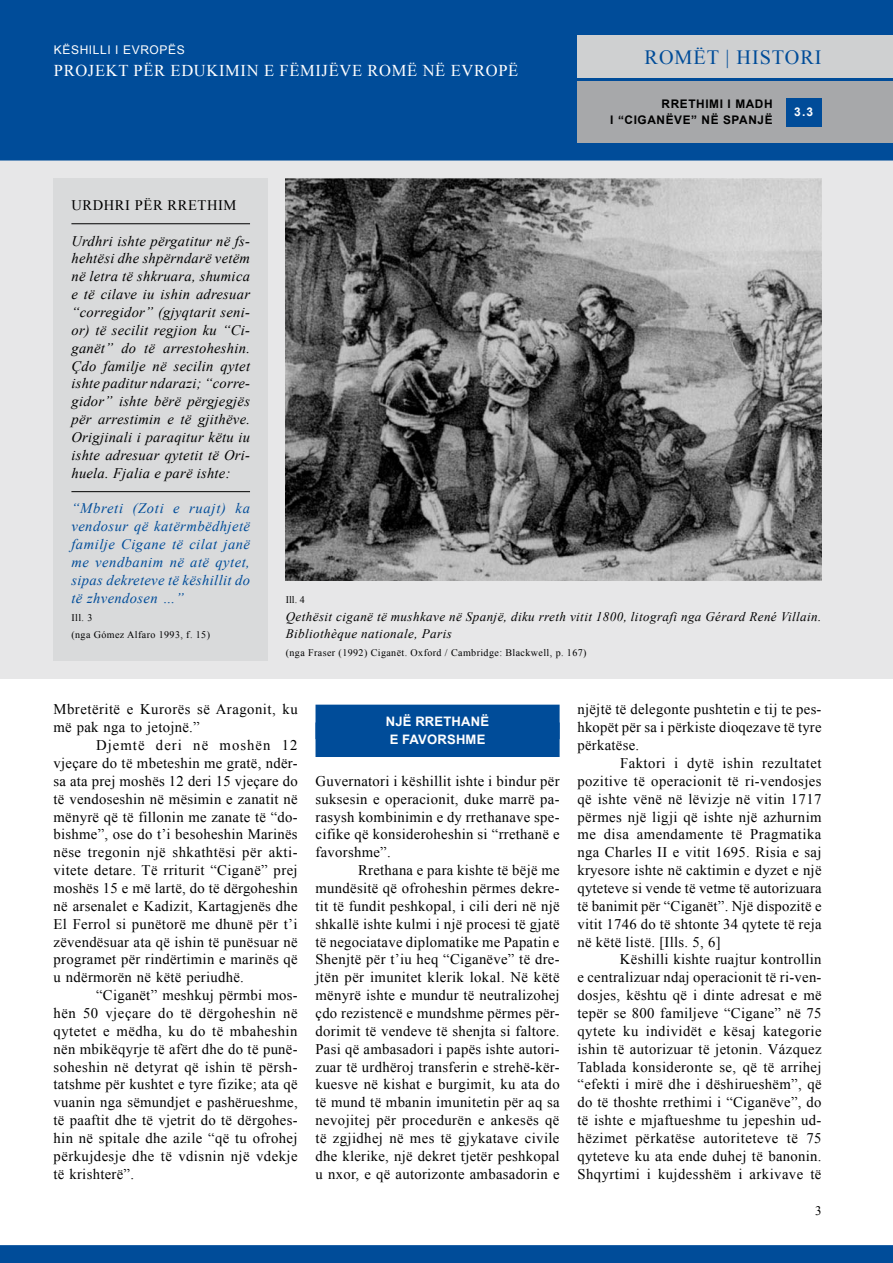
<style>
.page{position:relative;width:893px;height:1263px;background:#fff}
.page>*{position:absolute;margin:0;border:0;box-sizing:border-box;transform-origin:0 0}
.t1{font:20.25px "Times New Roman";letter-spacing:.045em;color:#004c99}
.t2{font:16.5px "Times New Roman";letter-spacing:.04em;color:#fff}
.t3{font:14.7px/17.9px "Times New Roman";letter-spacing:.02em;color:#000;text-align:justify}
.t4{font:italic 14.55px/17.9px "Times New Roman";letter-spacing:.02em;color:#000;text-align:justify}
.t5{font:italic 14.55px/17.9px "Times New Roman";letter-spacing:.025em;color:#004c99;text-align:justify}
.t6{font:14.55px "Times New Roman";letter-spacing:.04em;color:#000}
.t7{font:italic 13.05px/17.9px "Times New Roman";letter-spacing:.035em;color:#000}
.t8{font:700 13.05px/17.9px "Arial";letter-spacing:.015em;color:#fff;text-align:center}
.t9{font:12px "Arial";letter-spacing:.05em;color:#fff}
.t10{font:700 12px "Arial";color:#fff}
.t11{font:700 11.85px/16px "Arial";letter-spacing:.05em;color:#000;text-align:right}
.t12{font:10.05px/17.9px "Times New Roman";letter-spacing:.04em;color:#000}
</style>
<div class="page">
<div style="left:0;top:149px;width:893px;height:530px;background:#e7e7e8"></div>
<div style="left:0;top:0;width:893px;height:161px;background:#004c99"></div>
<div style="left:577px;top:81px;width:316px;height:62px;background:#a7a8aa"></div>
<div style="left:577px;top:36px;width:316px;height:42px;background:#cfd0d1"></div>
<div style="left:786px;top:98px;width:35px;height:28px;background:#004c99"></div>
<div style="left:0;top:1245px;width:893px;height:18px;background:#004c99"></div>
<div style="left:315px;top:705px;width:245px;height:34px;background:#004c99"></div>
<div style="left:315px;top:722px;width:245px;height:35px;background:#004c99"></div>
<div style="left:54px;top:179px;width:214px;height:482px;background:#d9dadb"></div>
<hr style="left:71px;top:223px;width:179px;height:1px;background:#000">
<hr style="left:71px;top:491px;width:179px;height:1px;background:#000">
<img style="left:286px;top:179px;width:535px;height:401px">
<p class="t9" style="left:54px;top:42px;width:132px">KËSHI LLI I EVROPËS</p>
<p class="t2" style="left:54px;top:59px;width:22px">Projekt</p>
<p class="t2" style="left:134px;top:59px;width:353px">Për Edukimin e fëmijëve romë nË Evrop</p>
<p class="t2" style="left:508px;top:59px;width:12px">ë</p>
<h1 class="t1" style="left:645px;top:44px;width:177px">ROMËT | HISTORI</h1>
<p class="t10" style="left:794px;top:104px;width:21px">3.3</p>
<p class="t11" style="left:610px;top:97px;width:164px">RRETHIMI I MADH<br>I “CIGANËVE” NË SPANJË</p>
<p class="t6" style="left:71px;top:195px;width:118px">Urdhri për Rreth</p>
<p class="t6" style="left:218px;top:195px;width:20px">im</p>
<p class="t4" style="left:71px;top:231px;width:180px">Urdhri ishte përgatitur në fs&shy;hehtësi dhe shpërndarë vetëm në letra të shkruara, shumica e të cilave iu ishin adresuar “corregidor” (gjyqtarit seni&shy;or) të secilit regjion ku “Ci&shy;ganët” do të arrestoheshin.<br>Çdo familje në secilin qytet ishte paditur ndarazi; “corre&shy;gidor” ishte bërë përgjegjës për arrestimin e të gjithëve.<br>Origjinali i paraqitur këtu iu ishte adresuar qytetit të Ori&shy;huela. Fjalia e parë ishte:</p>
<p class="t5" style="left:71px;top:499px;width:180px">“Mbreti (Zoti e ruajt) ka vendosur që katërmbëdhjetë familje Cigane të cilat janë me vendbanim në atë qytet, sipas dekreteve të këshillit do të zhvendosen …”</p>
<p class="t12" style="left:71px;top:608px;width:140px">Ill. 3<br>(nga Gómez Alfaro 1993, f. 15)</p>
<p class="t12" style="left:286px;top:590px;width:20px">Ill. 4</p>
<p class="t7" style="left:286px;top:607px;width:537px">Qethësit ciganë të mushkave në Spanjë, diku rreth vitit 1800, litografi nga Gérard René Villain.<br>Bibliothèque nationale, Paris</p>
<p class="t12" style="left:286px;top:644px;width:302px">(nga Fraser (1992) Ciganët. Oxford / Cambridge: Blackwell, p. 167)</p>
<p class="t3" style="left:54px;top:700px;width:246px">Mbretëritë e Kurorës së Aragonit, ku më pak nga to jetojnë.”</p>
<p class="t3" style="left:54px;top:736px;width:246px;text-indent:43px">Djemtë deri në moshën 12 vjeçare do të mbeteshin me gratë, ndër&shy;sa ata prej moshës 12 deri 15 vjeçare do të vendoseshin në mësimin e zanatit në mënyrë që të fillonin me zanate të “do&shy;bishme”, ose do t’i besoheshin Marinës nëse tregonin një shkathtësi për akti&shy;vitete detare. Të rriturit “Ciganë” prej moshës 15 e më lartë, do të dërgoheshin në arsenalet e Kadizit, Kartagjenës dhe El Ferrol si punëtorë me dhunë për t’i zëvendësuar ata që ishin të punësuar në programet për rindërtimin e marinës që u ndërmorën në këtë periudhë.</p>
<p class="t3" style="left:54px;top:986px;width:246px;text-indent:43px">“Ciganët” meshkuj përmbi mos&shy;hën 50 vjeçare do të dërgoheshin në qytetet e mëdha, ku do të mbaheshin nën mbikëqyrje të afërt dhe do të punë&shy;soheshin në detyrat që ishin të përsh&shy;tatshme për kushtet e tyre fizike; ata që vuanin nga sëmundjet e pashërueshme, të paaftit dhe të vjetrit do të dërgohes&shy;hin në spitale dhe azile “që tu ofrohej përkujdesje dhe të vdisnin një vdekje të krishterë”.</p>
<p class="t8" style="left:390px;top:713px;width:77px">RRETHANË<br>E FAVORSHME</p>
<p class="t3" style="left:315px;top:772px;width:246px">Guvernatori i këshillit ishte i bindur për suksesin e operacionit, duke marrë pa&shy;rasysh kombinimin e dy rrethanave spe&shy;cifike që konsideroheshin si “rrethanë e favorshme”.</p>
<p class="t3" style="left:315px;top:861px;width:246px;text-indent:43px">Rrethana e para kishte të bëjë me mundësitë që ofroheshin përmes dekre&shy;tit të fundit peshkopal, i cili deri në një shkallë ishte kulmi i një procesi të gjatë të negociatave diplomatike me Papatin e Shenjtë për t’iu heq “Ciganëve” të dre&shy;jtën për imunitet klerik lokal. Në këtë mënyrë ishte e mundur të neutralizohej çdo rezistencë e mundshme përmes për&shy;dorimit të vendeve të shenjta si faltore.<br>Pasi që ambasadori i papës ishte autori&shy;zuar të urdhëroj transferin e strehë-kër&shy;kuesve në kishat e burgimit, ku ata do të mund të mbanin imunitetin për aq sa nevojitej për procedurën e ankesës që të zgjidhej në mes të gjykatave civile dhe klerike, një dekret tjetër peshkopal u nxor, e që autorizonte ambasadorin e</p>
<p class="t8" style="left:386px;top:713px;width:10px">NJË</p>
<p class="t3" style="left:577px;top:700px;width:246px">njëjtë të delegonte pushtetin e tij te pes&shy;hkopët për sa i përkiste dioqezave të tyre përkatëse.</p>
<p class="t3" style="left:577px;top:754px;width:246px;text-indent:43px">Faktori i dytë ishin rezultatet pozitive të operacionit të ri-vendosjes që ishte vënë në lëvizje në vitin 1717 përmes një ligji që ishte një azhurnim me disa amendamente të Pragmatika nga Charles II e vitit 1695. Risia e saj kryesore ishte në caktimin e dyzet e një qyteteve si vende të vetme të autorizuara të banimit për “Ciganët”. Një dispozitë e vitit 1746 do të shtonte 34 qytete të reja në këtë listë. [Ills. 5, 6]</p>
<p class="t3" style="left:577px;top:950px;width:246px;text-indent:43px">Këshilli kishte ruajtur kontrollin e centralizuar ndaj operacionit të ri-ven&shy;dosjes, kështu që i dinte adresat e më tepër se 800 familjeve “Cigane” në 75 qytete ku individët e kësaj kategorie ishin të autorizuar të jetonin. Vázquez Tablada konsideronte se, që të arrihej “efekti i mirë dhe i dëshirueshëm”, që do të thoshte rrethimi i “Ciganëve”, do të ishte e mjaftueshme tu jepeshin ud&shy;hëzimet përkatëse autoriteteve të 75 qyteteve ku ata ende duhej të banonin.<br>Shqyrtimi i kujdesshëm i arkivave të</p>
</div>
